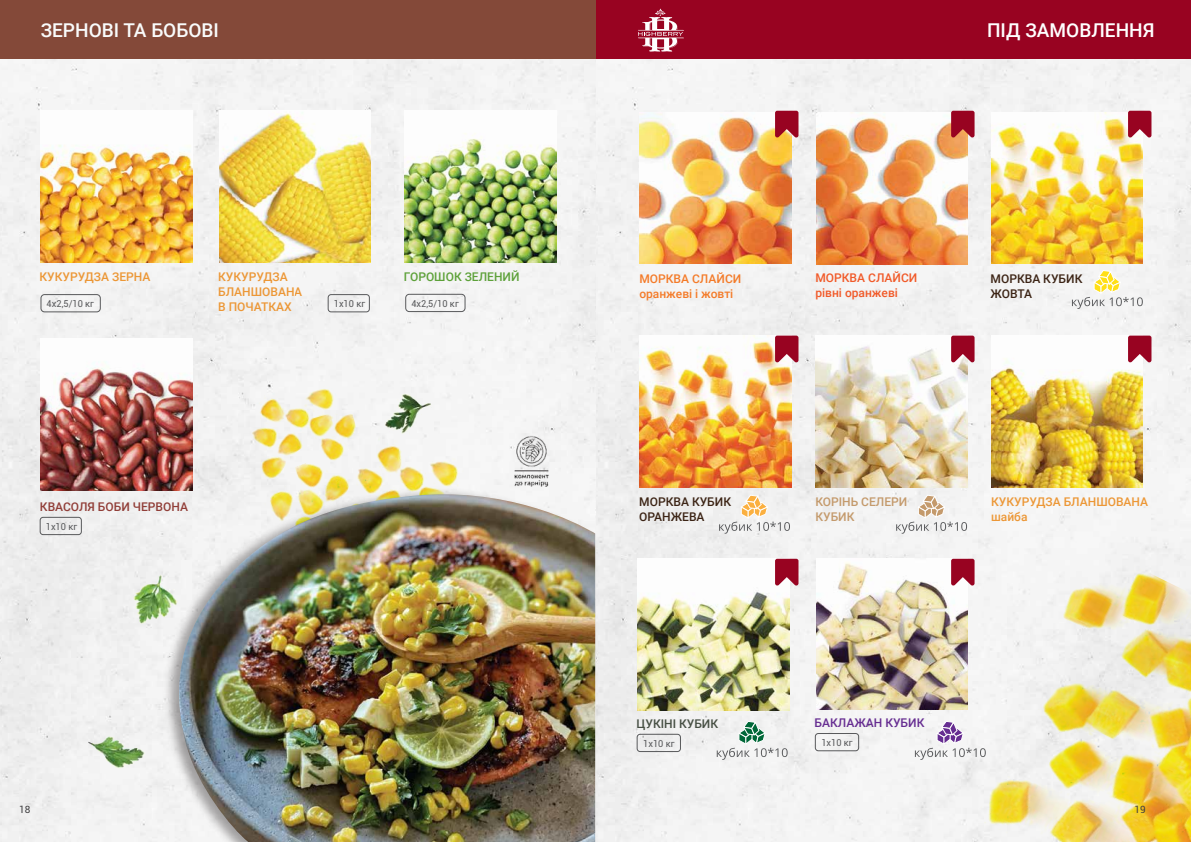
<style>
.page{position:relative;width:1191px;height:842px;background:#fff}
.page>*{position:absolute;margin:0;border:0;box-sizing:border-box;transform-origin:0 0}
.t1{font:500 19.1px "Roboto";color:#f9fbfb}
.t2{font:500 19.1px "Roboto";color:#fff}
.t3{font:500 12px/15px "Roboto";color:#ec9736}
.t4{font:500 12px/15px "Roboto";color:#3c2415}
.t5{font:500 12px/15px "Roboto";color:#f47b29}
.t6{font:500 12px/15px "Roboto";color:#f15a29}
.t7{font:500 12px "Roboto";color:#913e38}
.t8{font:500 12px/15px "Roboto";color:#c49a6c}
.t9{font:500 12px "Roboto";color:#5da139}
.t10{font:500 12px "Roboto";color:#662d91}
.t11{font:500 12px "Roboto";color:#464f43}
.t12{font:10px "Roboto";color:#414042}
.t13{font:9.5px "Roboto";color:#58595b}
</style>
<div class="page">
<div style="left:0;top:58px;width:1190px;height:784px;background:#f3f3f3"></div>
<div style="left:595px;top:0;width:596px;height:58px;background:#980321"></div>
<img style="left:637px;top:559px;width:152px;height:152px">
<svg style="left:716px;top:721px;width:71px;height:39px"></svg>
<svg style="left:915px;top:721px;width:31px;height:39px"></svg>
<img style="left:991px;top:336px;width:151px;height:151px">
<img style="left:815px;top:336px;width:152px;height:151px">
<img style="left:991px;top:112px;width:151px;height:152px">
<img style="left:816px;top:113px;width:151px;height:151px">
<img style="left:639px;top:112px;width:152px;height:152px">
<div style="left:637px;top:734px;width:44px;height:18px;border:1px solid #58595b;border-radius:3px"></div>
<img style="left:816px;top:558px;width:130px;height:152px">
<div style="left:815px;top:733px;width:44px;height:18px;border:1px solid #58595b;border-radius:3px"></div>
<svg style="left:1072px;top:270px;width:70px;height:39px"></svg>
<svg style="left:896px;top:495px;width:71px;height:39px"></svg>
<img style="left:640px;top:336px;width:151px;height:151px">
<svg style="left:719px;top:495px;width:71px;height:39px"></svg>
<svg style="left:638px;top:9px;width:46px;height:43px"></svg>
<img style="left:946px;top:540px;width:245px;height:302px">
<svg style="left:775px;top:111px;width:23px;height:27px"></svg>
<svg style="left:951px;top:111px;width:23px;height:27px"></svg>
<svg style="left:1128px;top:111px;width:23px;height:27px"></svg>
<svg style="left:775px;top:336px;width:23px;height:26px"></svg>
<svg style="left:951px;top:336px;width:23px;height:26px"></svg>
<svg style="left:1128px;top:336px;width:23px;height:26px"></svg>
<svg style="left:775px;top:559px;width:23px;height:27px"></svg>
<svg style="left:951px;top:559px;width:23px;height:27px"></svg>
<img style="left:41px;top:339px;width:151px;height:151px">
<img style="left:405px;top:111px;width:151px;height:151px">
<img style="left:40px;top:110px;width:152px;height:152px">
<img style="left:136px;top:459px;width:488px;height:383px">
<div style="left:0;top:0;width:595px;height:58px;background:#844939"></div>
<img style="left:512px;top:431px;width:39px;height:57px">
<div style="left:41px;top:294px;width:60px;height:18px;border:1px solid #58595b;border-radius:4px"></div>
<div style="left:328px;top:294px;width:42px;height:18px;border:1px solid #58595b;border-radius:3px"></div>
<div style="left:40px;top:517px;width:42px;height:18px;border:1px solid #58595b;border-radius:3px"></div>
<img style="left:219px;top:111px;width:152px;height:151px">
<div style="left:405px;top:294px;width:60px;height:18px;border:1px solid #58595b;border-radius:4px"></div>
<img style="left:366px;top:432px;width:112px;height:62px">
<img style="left:260px;top:456px;width:123px;height:38px">
<img style="left:244px;top:379px;width:122px;height:106px">
<img style="left:179px;top:494px;width:416px;height:348px">
<img style="left:84px;top:725px;width:76px;height:57px">
<img style="left:125px;top:566px;width:58px;height:71px">
<img style="left:363px;top:387px;width:76px;height:51px">
<p class="t1" style="left:41px;top:17px;width:180px">ЗЕРНОВІ ТА БОБОВІ</p>
<p class="t3" style="left:39px;top:269px;width:112px">КУКУРУДЗА ЗЕРНА</p>
<p class="t13" style="left:47px;top:297px;width:49px">4х2,5/10 кг</p>
<p class="t3" style="left:218px;top:269px;width:86px">КУКУРУДЗА<br>БЛАНШОВАНА<br>В ПОЧАТКАХ</p>
<p class="t9" style="left:404px;top:269px;width:117px">ГОРОШОК ЗЕЛЕНИЙ</p>
<p class="t13" style="left:411px;top:296px;width:49px">4х2,5/10 кг</p>
<p class="t13" style="left:334px;top:297px;width:33px">1х10 кг</p>
<p class="t7" style="left:40px;top:499px;width:150px">КВАСОЛЯ БОБИ ЧЕРВОНА</p>
<p class="t13" style="left:46px;top:520px;width:33px">1х10 кг</p>
<p class="t2" style="left:987px;top:17px;width:169px">ПІД ЗАМОВЛЕННЯ</p>
<p class="t6" style="left:815px;top:270px;width:103px">МОРКВА СЛАЙСИ рівні оранжеві</p>
<p class="t5" style="left:639px;top:271px;width:103px">МОРКВА СЛАЙСИ оранжеві і жовті</p>
<p class="t4" style="left:990px;top:271px;width:93px">МОРКВА КУБИК<br>ЖОВТА</p>
<p class="t4" style="left:639px;top:494px;width:93px">МОРКВА КУБИК<br>ОРАНЖЕВА</p>
<p class="t8" style="left:815px;top:494px;width:93px">КОРІНЬ СЕЛЕРИ<br>КУБИК</p>
<p class="t3" style="left:991px;top:494px;width:159px">КУКУРУДЗА БЛАНШОВАНА шайба</p>
<p class="t11" style="left:636px;top:715px;width:83px">ЦУКІНІ КУБИК</p>
<p class="t10" style="left:814px;top:714px;width:111px">БАКЛАЖАН КУБИК</p>
<p class="t13" style="left:643px;top:737px;width:33px">1х10 кг</p>
<p class="t13" style="left:821px;top:736px;width:33px">1х10 кг</p>
<p class="t12" style="left:19px;top:803px;width:13px">18</p>
<p class="t12" style="left:1134px;top:803px;width:13px">19</p>
</div>
